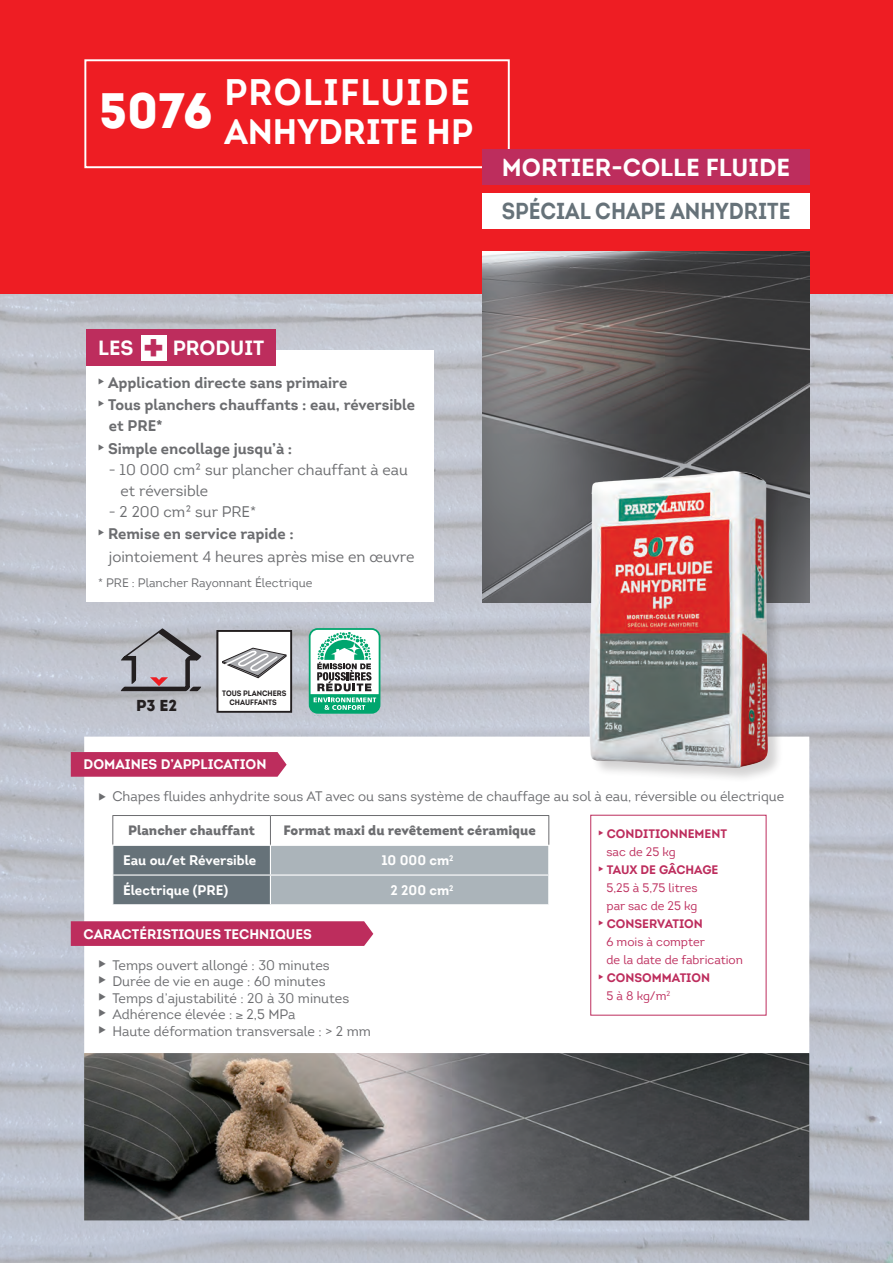
<style>
.page{position:relative;width:893px;height:1263px;background:#fff}
.page>*{position:absolute;margin:0;border:0;box-sizing:border-box;transform-origin:0 0}
.t1{font:900 49.5px "Intro";color:#fff}
.t2{font:700 46.05px "Intro";color:#bd2d5d}
.t3{font:700 36px "Intro";letter-spacing:.04em;color:#fff}
.t4{font:700 34.5px "Intro";color:#fff}
.t5{font:700 24px "Intro";color:#fff}
.t6{font:700 22.5px "Intro";color:#667279;scale:.92 1}
.t7{font:700 20.1px "Intro";color:#fff}
.t8{font:900 15.75px "Intro";color:#231f20}
.t9{font:15.15px "Intro";color:#6c6d70}
.t10{font:700 15px/21px "Intro";color:#6c6d70}
.t11{font:15px/21px "Intro";color:#6c6d70}
.t12{font:13.5px "Intro";color:#6c6d70}
.t13{font:700 13.5px "Intro";color:#fff}
.t14{font:900 13.5px "Intro";color:#6c6d70}
.t15{font:12px/18px "Intro";color:#bd2d5d}
.t16{font:700 12px/18px "Intro";color:#bd2d5d}
.t17{font:12px "Intro";color:#6c6d70}
.t18{font:700 7.65px/9.3px "Intro";color:#231f20;text-align:center;scale:.94 1}
.s1{font-weight:700}
.s2{font-weight:400}
</style>
<div class="page">
<img style="left:0;top:293px;width:893px;height:970px">
<div style="left:0;top:0;width:893px;height:293px;background:#ee1d23"></div>
<div style="left:84px;top:59px;width:426px;height:109px;border:2px solid #fff"></div>
<div style="left:482px;top:150px;width:328px;height:35px;background:#bd2d5d"></div>
<div style="left:482px;top:193px;width:328px;height:36px;background:#fff"></div>
<div style="left:86px;top:350px;width:347px;height:252px;background:#fff"></div>
<div style="left:85px;top:737px;width:723px;height:316px;background:#fff"></div>
<svg style="left:71px;top:752px;width:216px;height:25px;background:#bf3462"></svg>
<svg style="left:71px;top:921px;width:302px;height:25px;background:#be3261"></svg>
<hr style="left:112px;top:815px;width:158px;height:1px;background:#6c6d70">
<hr style="left:270px;top:815px;width:279px;height:1px;background:#6c6d70">
<svg style="left:112px;top:816px;width:437px;height:89px"></svg>
<div style="left:86px;top:330px;width:189px;height:36px;background:#bd2d5d"></div>
<div style="left:141px;top:335px;width:25px;height:26px;background:#fff"></div>
<img style="left:483px;top:252px;width:326px;height:350px">
<div style="left:590px;top:472px;width:194px;height:312px;background:#231f20;opacity:.2"></div>
<img style="left:583px;top:464px;width:189px;height:308px">
<svg style="left:309px;top:628px;width:71px;height:86px"></svg>
<svg style="left:311px;top:630px;width:68px;height:80px"></svg>
<svg style="left:120px;top:628px;width:82px;height:63px;background:#a09fa7"></svg>
<div style="left:217px;top:631px;width:74px;height:81px;background:#fff"></div>
<div style="left:217px;top:630px;width:75px;height:83px;border:2px solid #231f20"></div>
<svg style="left:222px;top:647px;width:65px;height:31px"></svg>
<img style="left:84px;top:1053px;width:725px;height:167px">
<h1 class="t1" style="left:99px;top:78px;width:115px">5076</h1>
<h3 class="t3" style="left:224px;top:70px;width:243px">PROLIFLUIDE</h3>
<h3 class="t4" style="left:224px;top:110px;width:72px">ANhyd</h3>
<h3 class="t4" style="left:343px;top:110px;width:107px">rite hp</h3>
<h3 class="t5" style="left:502px;top:153px;width:287px">MORTIER-COLLE FLUIDE</h3>
<h3 class="t6" style="left:502px;top:197px;width:216px">Spécial chape anhyd</h3>
<h3 class="t6" style="left:744px;top:197px;width:52px">rite</h3>
<h3 class="t7" style="left:98px;top:335px;width:34px">les</h3>
<h2 class="t2" style="left:142px;top:320px;width:24px">+</h2>
<h3 class="t7" style="left:173px;top:335px;width:41px">produit</h3>
<p class="t10" style="left:98px;top:372px;width:251px">◆ Application directe sans primaire</p>
<p class="t10" style="left:109px;top:394px;width:308px;text-indent:-11px">◆ Tous planchers chauffants : eau, réversible et PRE*</p>
<p class="t10" style="left:98px;top:438px;width:196px">◆ Simple encollage jusqu’à :</p>
<p class="t11" style="left:121px;top:459px;width:289px;text-indent:-12px">- 10 000 cm² sur plancher chauffant à eau et réversible</p>
<p class="t11" style="left:109px;top:501px;width:149px">- 2 200 cm² sur PRE*</p>
<p class="t10" style="left:98px;top:523px;width:197px">◆ Remise en service rapide :</p>
<p class="t9" style="left:109px;top:547px;width:307px">jointoiement 4 heures après mise en œuvre</p>
<p class="t17" style="left:98px;top:575px;width:216px">* PRE : Plancher Rayonnant électrique</p>
<p class="t8" style="left:136px;top:695px;width:43px">P3 E2</p>
<p class="t18" style="left:222px;top:688px;width:70px">TOUS PLANCHERS<br>CHAUFFANTS</p>
<p class="t13" style="left:84px;top:756px;width:109px">do main es d’applic</p>
<p class="t13" style="left:224px;top:756px;width:13px">ation</p>
<p class="t12" style="left:98px;top:788px;width:687px">◆ Chapes fluides anhydrite sous AT avec ou sans système de chauffage au sol à eau, réversible ou électrique</p>
<p class="t14" style="left:128px;top:822px;width:128px">Plancher chauffant</p>
<p class="t14" style="left:283px;top:822px;width:254px">Format maxi du revêtement céramique</p>
<p class="t13" style="left:123px;top:852px;width:135px">Eau ou/et Réversible</p>
<p class="t13" style="left:381px;top:852px;width:74px">10 000 cm<sup>2</sup></p>
<p class="t13" style="left:123px;top:882px;width:107px">électrique (PRE)</p>
<p class="t13" style="left:391px;top:882px;width:64px">2 200 cm<sup>2</sup></p>
<p class="t13" style="left:84px;top:925px;width:82px">caractéristiqu</p>
<p class="t13" style="left:205px;top:925px;width:42px">es techniqu</p>
<p class="t13" style="left:295px;top:925px;width:16px">es</p>
<p class="t12" style="left:98px;top:956px;width:233px">◆ Temps ouvert allongé : 30 minutes</p>
<p class="t12" style="left:98px;top:973px;width:229px">◆ Durée de vie en auge : 60 minutes</p>
<p class="t12" style="left:98px;top:989px;width:252px">◆ Temps d’ajustabilité : 20 à 30 minutes</p>
<p class="t12" style="left:98px;top:1006px;width:199px">◆ Adhérence élevée : ≥ 2,5 MPa</p>
<p class="t12" style="left:98px;top:1022px;width:274px">◆ Haute déformation transversale : &gt; 2 mm</p>
<p class="t16" style="left:598px;top:825px;width:27px">◆ Conditionn</p>
<p class="t16" style="left:688px;top:825px;width:32px">ement</p>
<p class="t15" style="left:606px;top:843px;width:71px">sac de 25 kg</p>
<p class="t15" style="left:606px;top:861px;width:112px;text-indent:-8px">◆ <span class="s1">TAUX DE GÂCHAGE<br></span>5,25 à 5,75 litres par sac de 25 kg</p>
<p class="t16" style="left:598px;top:915px;width:27px">◆ Cons</p>
<p class="t16" style="left:642px;top:915px;width:34px">ervation</p>
<p class="t15" style="left:606px;top:933px;width:138px">6 mois à compter<br>de la date de fabrication</p>
<p class="t16" style="left:598px;top:969px;width:28px">◆ Conso</p>
<p class="t16" style="left:606px;top:969px;width:77px;text-indent:45px">mmation<br><span class="s2">5 à 8 kg/m</span><sup>2</sup></p>
</div>
